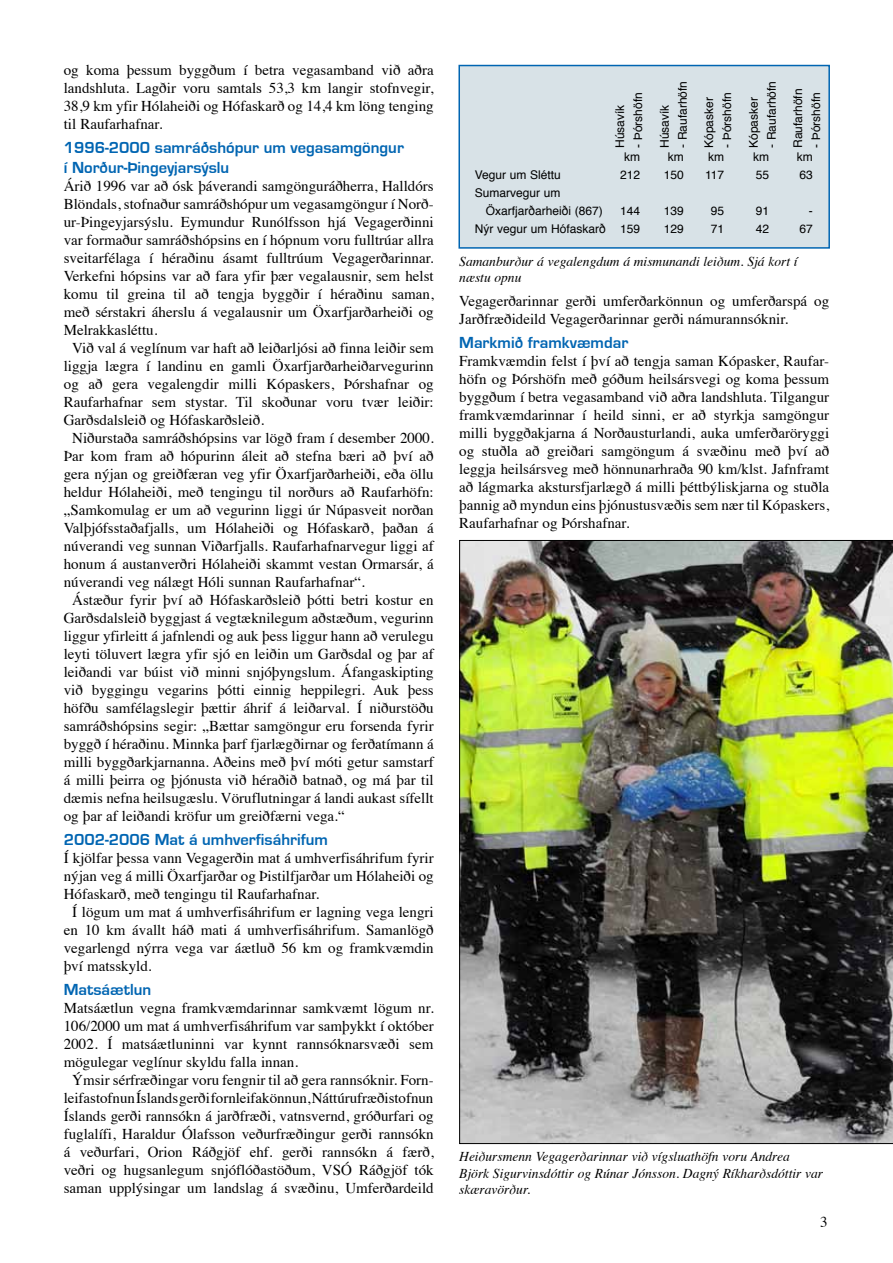
<style>
.page{position:relative;width:893px;height:1263px;background:#fff}
.page>*{position:absolute;margin:0;border:0;box-sizing:border-box;transform-origin:0 0}
.t1{font:700 16.5px/19.8px "Eurostile";color:#0065b2}
.t2{font:15px/18px "Times";color:#000;text-align:justify}
.t3{font:italic 13.5px/16.5px "Times";color:#000}
.t4{font:12px/18px "Helvetica";color:#000}
</style>
<div class="page">
<div style="left:458px;top:65px;width:372px;height:184px;background:#d8e2e7;border:2px solid #0065b2"></div>
<img style="left:459px;top:540px;width:434px;height:604px">
<p class="t2" style="left:64px;top:60px;width:371px">og koma þessum byggðum í betra vegasamband við aðra landshluta. Lagðir voru samtals 53,3 km langir stofnvegir, 38,9 km yfir Hólaheiði og Hófaskarð og 14,4 km löng tenging til Raufarhafnar.</p>
<p class="t1" style="left:64px;top:138px;width:342px">1996-2000 samráðshópur um vegasamgöngur í Norður-Þingeyjarsýslu</p>
<p class="t2" style="left:64px;top:176px;width:371px">Árið 1996 var að ósk þáverandi samgönguráðherra, Halldórs</p>
<p class="t2" style="left:64px;top:194px;width:370px">Blöndals, stofnaður samráðshópur um vegasamgöngur í Norð-</p>
<p class="t2" style="left:64px;top:212px;width:371px">ur-Þingeyjarsýslu. Eymundur Runólfsson hjá Vegagerðinni</p>
<p class="t2" style="left:64px;top:230px;width:371px">var formaður samráðshópsins en í hópnum voru fulltrúar allra</p>
<p class="t2" style="left:64px;top:248px;width:371px">sveitarfélaga í héraðinu ásamt fulltrúum Vegagerðarinnar.</p>
<p class="t2" style="left:64px;top:266px;width:371px">Verkefni hópsins var að fara yfir þær vegalausnir, sem helst</p>
<p class="t2" style="left:64px;top:284px;width:371px">komu til greina til að tengja byggðir í héraðinu saman,</p>
<p class="t2" style="left:64px;top:302px;width:371px">með sérstakri áherslu á vegalausnir um Öxarfjarðarheiði og</p>
<p class="t2" style="left:64px;top:320px;width:95px">Melrakkasléttu.</p>
<p class="t2" style="left:72px;top:338px;width:363px">Við val á veglínum var haft að leiðarljósi að finna leiðir sem</p>
<p class="t2" style="left:64px;top:356px;width:371px">liggja lægra í landinu en gamli Öxarfjarðarheiðarvegurinn</p>
<p class="t2" style="left:64px;top:374px;width:371px">og að gera vegalengdir milli Kópaskers, Þórshafnar og</p>
<p class="t2" style="left:64px;top:392px;width:371px">Raufarhafnar sem stystar. Til skoðunar voru tvær leiðir:</p>
<p class="t2" style="left:64px;top:410px;width:202px">Garðsdalsleið og Hófaskarðsleið.</p>
<p class="t2" style="left:72px;top:428px;width:363px">Niðurstaða samráðshópsins var lögð fram í desember 2000.</p>
<p class="t2" style="left:64px;top:446px;width:371px">Þar kom fram að hópurinn áleit að stefna bæri að því að</p>
<p class="t2" style="left:64px;top:464px;width:371px">gera nýjan og greiðfæran veg yfir Öxarfjarðarheiði, eða öllu</p>
<p class="t2" style="left:64px;top:482px;width:371px">heldur Hólaheiði, með tengingu til norðurs að Raufarhöfn:</p>
<p class="t2" style="left:64px;top:500px;width:371px">„Samkomulag er um að vegurinn liggi úr Núpasveit norðan</p>
<p class="t2" style="left:64px;top:518px;width:371px">Valþjófsstaðafjalls, um Hólaheiði og Hófaskarð, þaðan á</p>
<p class="t2" style="left:64px;top:536px;width:371px">núverandi veg sunnan Viðarfjalls. Raufarhafnarvegur liggi af</p>
<p class="t2" style="left:64px;top:554px;width:371px">honum á austanverðri Hólaheiði skammt vestan Ormarsár, á</p>
<p class="t2" style="left:64px;top:572px;width:302px">núverandi veg nálægt Hóli sunnan Raufarhafnar“.</p>
<p class="t2" style="left:72px;top:590px;width:363px">Ástæður fyrir því að Hófaskarðsleið þótti betri kostur en</p>
<p class="t2" style="left:64px;top:608px;width:371px">Garðsdalsleið byggjast á vegtæknilegum aðstæðum, vegurinn</p>
<p class="t2" style="left:64px;top:626px;width:371px">liggur yfirleitt á jafnlendi og auk þess liggur hann að verulegu</p>
<p class="t2" style="left:64px;top:644px;width:371px">leyti töluvert lægra yfir sjó en leiðin um Garðsdal og þar af</p>
<p class="t2" style="left:64px;top:662px;width:371px">leiðandi var búist við minni snjóþyngslum. Áfangaskipting</p>
<p class="t2" style="left:64px;top:680px;width:371px">við byggingu vegarins þótti einnig heppilegri. Auk þess</p>
<p class="t2" style="left:64px;top:698px;width:371px">höfðu samfélagslegir þættir áhrif á leiðarval. Í niðurstöðu</p>
<p class="t2" style="left:64px;top:716px;width:371px">samráðshópsins segir: „Bættar samgöngur eru forsenda fyrir</p>
<p class="t2" style="left:64px;top:734px;width:371px">byggð í héraðinu. Minnka þarf fjarlægðirnar og ferðatímann á</p>
<p class="t2" style="left:64px;top:752px;width:371px">milli byggðarkjarnanna. Aðeins með því móti getur samstarf</p>
<p class="t2" style="left:64px;top:770px;width:371px">á milli þeirra og þjónusta við héraðið batnað, og má þar til</p>
<p class="t2" style="left:64px;top:788px;width:371px">dæmis nefna heilsugæslu. Vöruflutningar á landi aukast sífellt</p>
<p class="t2" style="left:64px;top:806px;width:282px">og þar af leiðandi kröfur um greiðfærni vega.“</p>
<p class="t1" style="left:64px;top:830px;width:266px">2002-2006 Mat á umhverfisáhrifum</p>
<p class="t2" style="left:64px;top:848px;width:371px">Í kjölfar þessa vann Vegagerðin mat á umhverfisáhrifum fyrir</p>
<p class="t2" style="left:64px;top:866px;width:371px">nýjan veg á milli Öxarfjarðar og Þistilfjarðar um Hólaheiði og</p>
<p class="t2" style="left:64px;top:884px;width:257px">Hófaskarð, með tengingu til Raufarhafnar.</p>
<p class="t2" style="left:72px;top:902px;width:363px">Í lögum um mat á umhverfisáhrifum er lagning vega lengri</p>
<p class="t2" style="left:64px;top:920px;width:371px">en 10 km ávallt háð mati á umhverfisáhrifum. Samanlögð</p>
<p class="t2" style="left:64px;top:938px;width:371px">vegarlengd nýrra vega var áætluð 56 km og framkvæmdin</p>
<p class="t2" style="left:64px;top:956px;width:89px">því matsskyld.</p>
<p class="t1" style="left:64px;top:980px;width:89px">Matsáætlun</p>
<p class="t2" style="left:64px;top:998px;width:371px">Matsáætlun vegna framkvæmdarinnar samkvæmt lögum nr.</p>
<p class="t2" style="left:64px;top:1016px;width:371px">106/2000 um mat á umhverfisáhrifum var samþykkt í október</p>
<p class="t2" style="left:64px;top:1034px;width:371px">2002. Í matsáætluninni var kynnt rannsóknarsvæði sem</p>
<p class="t2" style="left:64px;top:1052px;width:236px">mögulegar veglínur skyldu falla innan.</p>
<p class="t2" style="left:72px;top:1070px;width:362px">Ýmsir sérfræðingar voru fengnir til að gera rannsóknir. Forn-</p>
<p class="t2" style="left:64px;top:1088px;width:371px">leifastofnun Íslands gerði fornleifakönnun, Náttúrufræðistofnun</p>
<p class="t2" style="left:64px;top:1106px;width:371px">Íslands gerði rannsókn á jarðfræði, vatnsvernd, gróðurfari og</p>
<p class="t2" style="left:64px;top:1124px;width:371px">fuglalífi, Haraldur Ólafsson veðurfræðingur gerði rannsókn</p>
<p class="t2" style="left:64px;top:1142px;width:371px">á veðurfari, Orion Ráðgjöf ehf. gerði rannsókn á færð,</p>
<p class="t2" style="left:64px;top:1160px;width:371px">veðri og hugsanlegum snjóflóðastöðum, VSÓ Ráðgjöf tók</p>
<p class="t2" style="left:64px;top:1178px;width:371px">saman upplýsingar um landslag á svæðinu, Umferðardeild</p>
<p class="t4" style="left:611px;top:148px;width:45px;rotate:-90deg">Húsavík</p>
<p class="t4" style="left:629px;top:148px;width:57px;rotate:-90deg">- Þórshöfn</p>
<p class="t4" style="left:656px;top:148px;width:45px;rotate:-90deg">Húsavík</p>
<p class="t4" style="left:674px;top:148px;width:69px;rotate:-90deg">- Raufarhöfn</p>
<p class="t4" style="left:763px;top:148px;width:69px;rotate:-90deg">- Raufarhöfn</p>
<p class="t4" style="left:789px;top:148px;width:61px;rotate:-90deg">Raufarhöfn</p>
<p class="t4" style="left:807px;top:148px;width:57px;rotate:-90deg">- Þórshöfn</p>
<p class="t4" style="left:700px;top:148px;width:52px;rotate:-90deg">Kópasker</p>
<p class="t4" style="left:718px;top:148px;width:57px;rotate:-90deg">- Þórshöfn</p>
<p class="t4" style="left:745px;top:148px;width:52px;rotate:-90deg">Kópasker</p>
<p class="t4" style="left:624px;top:149px;width:17px">km</p>
<p class="t4" style="left:668px;top:149px;width:17px">km</p>
<p class="t4" style="left:708px;top:149px;width:17px">km</p>
<p class="t4" style="left:753px;top:149px;width:17px">km</p>
<p class="t4" style="left:797px;top:149px;width:17px">km</p>
<p class="t4" style="left:475px;top:167px;width:88px">Vegur um Sléttu</p>
<p class="t4" style="left:620px;top:167px;width:22px">212</p>
<p class="t4" style="left:664px;top:167px;width:22px">150</p>
<p class="t4" style="left:705px;top:167px;width:21px">117</p>
<p class="t4" style="left:756px;top:167px;width:15px">55</p>
<p class="t4" style="left:799px;top:167px;width:15px">63</p>
<p class="t4" style="left:486px;top:185px;width:119px;text-indent:-11px">Sumarvegur um<br>Öxarfjarðarheiði (867)</p>
<p class="t4" style="left:620px;top:203px;width:22px">144</p>
<p class="t4" style="left:664px;top:203px;width:22px">139</p>
<p class="t4" style="left:711px;top:203px;width:15px">95</p>
<p class="t4" style="left:756px;top:203px;width:15px">91</p>
<p class="t4" style="left:809px;top:203px;width:5px">-</p>
<p class="t4" style="left:475px;top:221px;width:167px">Nýr vegur um Hófaskarð 159</p>
<p class="t4" style="left:664px;top:221px;width:22px">129</p>
<p class="t4" style="left:711px;top:221px;width:15px">71</p>
<p class="t4" style="left:756px;top:221px;width:15px">42</p>
<p class="t4" style="left:799px;top:221px;width:15px">67</p>
<p class="t3" style="left:459px;top:252px;width:340px">Samanburður á vegalengdum á mismunandi leiðum. Sjá kort í næstu opnu</p>
<p class="t2" style="left:459px;top:290px;width:371px">Vegagerðarinnar gerði umferðarkönnun og umferðarspá og<br>Jarðfræðideild Vegagerðarinnar gerði námurannsóknir.</p>
<p class="t1" style="left:459px;top:333px;width:171px">Markmið framkvæmdar</p>
<p class="t2" style="left:459px;top:350px;width:371px">Framkvæmdin felst í því að tengja saman Kópasker, Raufar&shy;höfn og Þórshöfn með góðum heilsársvegi og koma þessum byggðum í betra vegasamband við aðra landshluta. Tilgangur framkvæmdarinnar í heild sinni, er að styrkja samgöngur milli byggðakjarna á Norðausturlandi, auka umferðaröryggi og stuðla að greiðari samgöngum á svæðinu með því að leggja heilsársveg með hönnunarhraða 90 km/klst. Jafnframt að lágmarka akstursfjarlægð á milli þéttbýliskjarna og stuðla þannig að myndun eins þjónustusvæðis sem nær til Kópaskers, Raufarhafnar og Þórshafnar.</p>
<p class="t3" style="left:459px;top:1147px;width:365px">Heiðursmenn Vegagerðarinnar við vígsluathöfn voru Andrea<br>Björk Sigurvinsdóttir og Rúnar Jónsson. Dagný Ríkharðsdóttir var skæravörður.</p>
<p class="t2" style="left:820px;top:1211px;width:9px">3</p>
</div>
